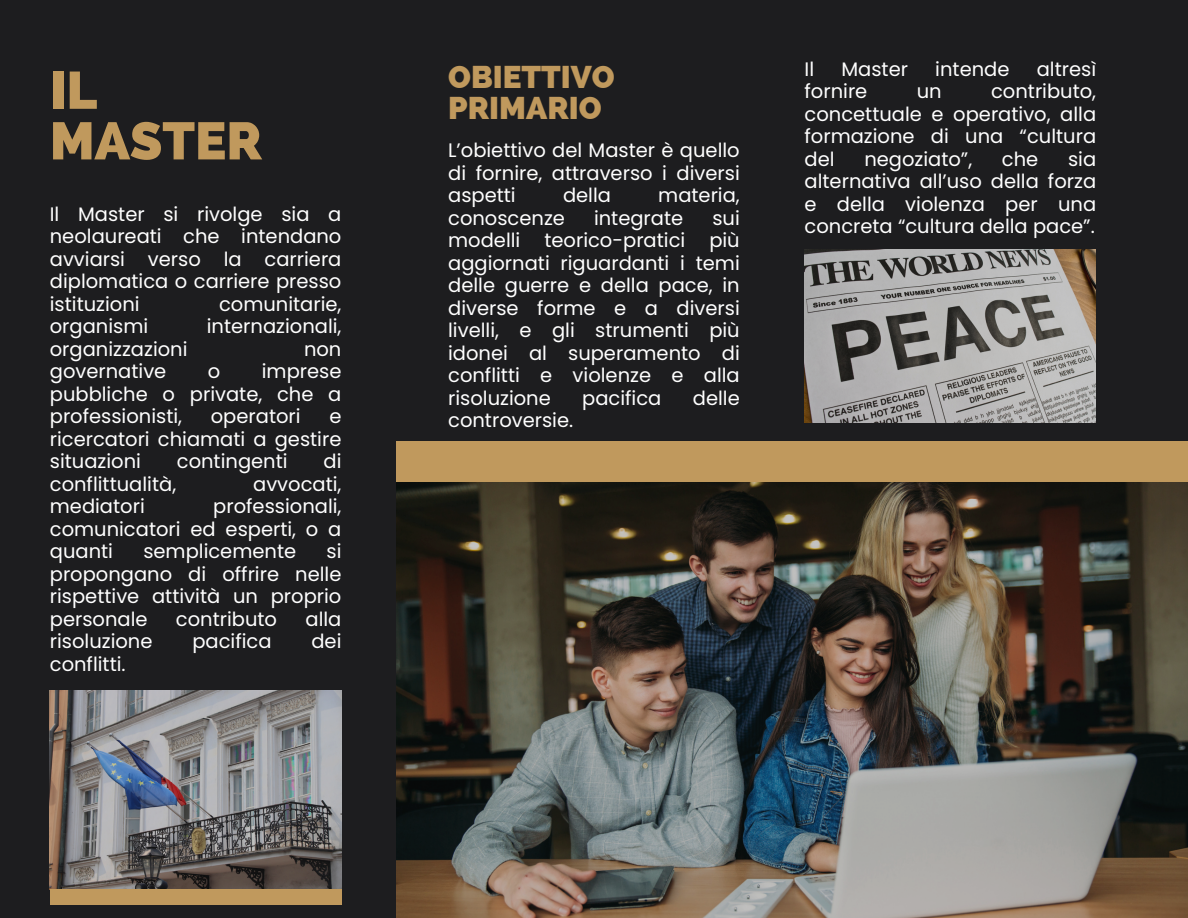
<style>
.page{position:relative;width:1188px;height:918px;background:#1d1d1f}
.page>*{position:absolute;margin:0;border:0;box-sizing:border-box;transform-origin:0 0}
.t1{font:800 52.5px "Raleway";color:#c0995d}
.t2{font:800 31.5px/31.5px "Raleway";color:#c0995d}
.t3{font:19.5px/22.5px "Poppins";color:#fff;text-align:justify}
</style>
<div class="page">
<img style="left:396px;top:482px;width:792px;height:436px">
<div style="left:396px;top:441px;width:792px;height:40px;background:#c0995d"></div>
<img style="left:50px;top:691px;width:291px;height:198px">
<div style="left:50px;top:889px;width:291px;height:16px;background:#c0995d"></div>
<img style="left:805px;top:250px;width:291px;height:173px">
<p class="t1" style="left:50px;top:59px;width:49px">IL</p>
<p class="t1" style="left:50px;top:110px;width:214px">MASTER</p>
<p class="t3" style="left:50px;top:203px;width:293px">Il Master si rivolge sia a neolaureati che intendano avviarsi verso la carriera diplomatica o carriere presso istituzioni</p>
<p class="t3" style="left:219px;top:293px;width:124px">comunitarie,</p>
<p class="t3" style="left:50px;top:315px;width:100px">organismi</p>
<p class="t3" style="left:207px;top:315px;width:136px">internazionali,</p>
<p class="t3" style="left:50px;top:338px;width:139px">organizzazioni</p>
<p class="t3" style="left:304px;top:338px;width:39px">non</p>
<p class="t3" style="left:50px;top:360px;width:118px">governative</p>
<p class="t3" style="left:208px;top:360px;width:14px">o</p>
<p class="t3" style="left:50px;top:360px;width:293px;text-indent:212px">imprese pubbliche o private, che a professionisti,</p>
<p class="t3" style="left:211px;top:405px;width:91px">operatori</p>
<p class="t3" style="left:50px;top:405px;width:293px;text-indent:280px">e ricercatori chiamati a gestire situazioni</p>
<p class="t3" style="left:177px;top:450px;width:112px">contingenti</p>
<p class="t3" style="left:323px;top:450px;width:19px">di</p>
<p class="t3" style="left:50px;top:473px;width:128px">conflittualità,</p>
<p class="t3" style="left:253px;top:473px;width:90px">avvocati,</p>
<p class="t3" style="left:50px;top:495px;width:96px">mediatori</p>
<p class="t3" style="left:50px;top:495px;width:293px;text-indent:163px">professionali, comunicatori ed esperti, o a quanti</p>
<p class="t3" style="left:50px;top:540px;width:293px;text-indent:277px">si propongano di offrire nelle rispettive attività un proprio personale</p>
<p class="t3" style="left:143px;top:540px;width:154px">semplicemente</p>
<p class="t3" style="left:176px;top:608px;width:103px">contributo</p>
<p class="t3" style="left:306px;top:608px;width:37px">alla</p>
<p class="t3" style="left:50px;top:630px;width:104px">risoluzione</p>
<p class="t3" style="left:192px;top:630px;width:81px">pacifica</p>
<p class="t3" style="left:311px;top:630px;width:32px">dei</p>
<p class="t3" style="left:50px;top:653px;width:77px">conflitti.</p>
<p class="t2" style="left:448px;top:61px;width:168px">OBIETTIVO<br>PRIMARIO</p>
<p class="t3" style="left:448px;top:139px;width:293px">L’obiettivo del Master è quello di fornire, attraverso i diversi aspetti</p>
<p class="t3" style="left:563px;top:184px;width:50px">della</p>
<p class="t3" style="left:658px;top:184px;width:83px">materia,</p>
<p class="t3" style="left:448px;top:207px;width:118px">conoscenze</p>
<p class="t3" style="left:594px;top:207px;width:91px">integrate</p>
<p class="t3" style="left:448px;top:207px;width:293px;text-indent:264px">sui modelli teorico-pratici più aggiornati riguardanti i temi delle guerre e della pace, in diverse forme e a diversi livelli, e gli strumenti più idonei al superamento di conflitti e violenze e alla risoluzione</p>
<p class="t3" style="left:582px;top:387px;width:81px">pacifica</p>
<p class="t3" style="left:693px;top:387px;width:48px">delle</p>
<p class="t3" style="left:448px;top:409px;width:127px">controversie.</p>
<p class="t3" style="left:805px;top:58px;width:11px">Il</p>
<p class="t3" style="left:841px;top:58px;width:68px">Master</p>
<p class="t3" style="left:935px;top:58px;width:76px">intende</p>
<p class="t3" style="left:1037px;top:58px;width:61px">altresì</p>
<p class="t3" style="left:805px;top:80px;width:64px">fornire</p>
<p class="t3" style="left:917px;top:80px;width:26px">un</p>
<p class="t3" style="left:805px;top:80px;width:293px;text-indent:187px">contributo, concettuale e operativo, alla formazione di una “cultura del</p>
<p class="t3" style="left:805px;top:148px;width:293px;text-indent:263px">sia alternativa all’uso della forza e della violenza per una concreta “cultura della pace”.</p>
<p class="t3" style="left:864px;top:148px;width:109px">negoziato”,</p>
<p class="t3" style="left:1002px;top:148px;width:38px">che</p>
</div>
